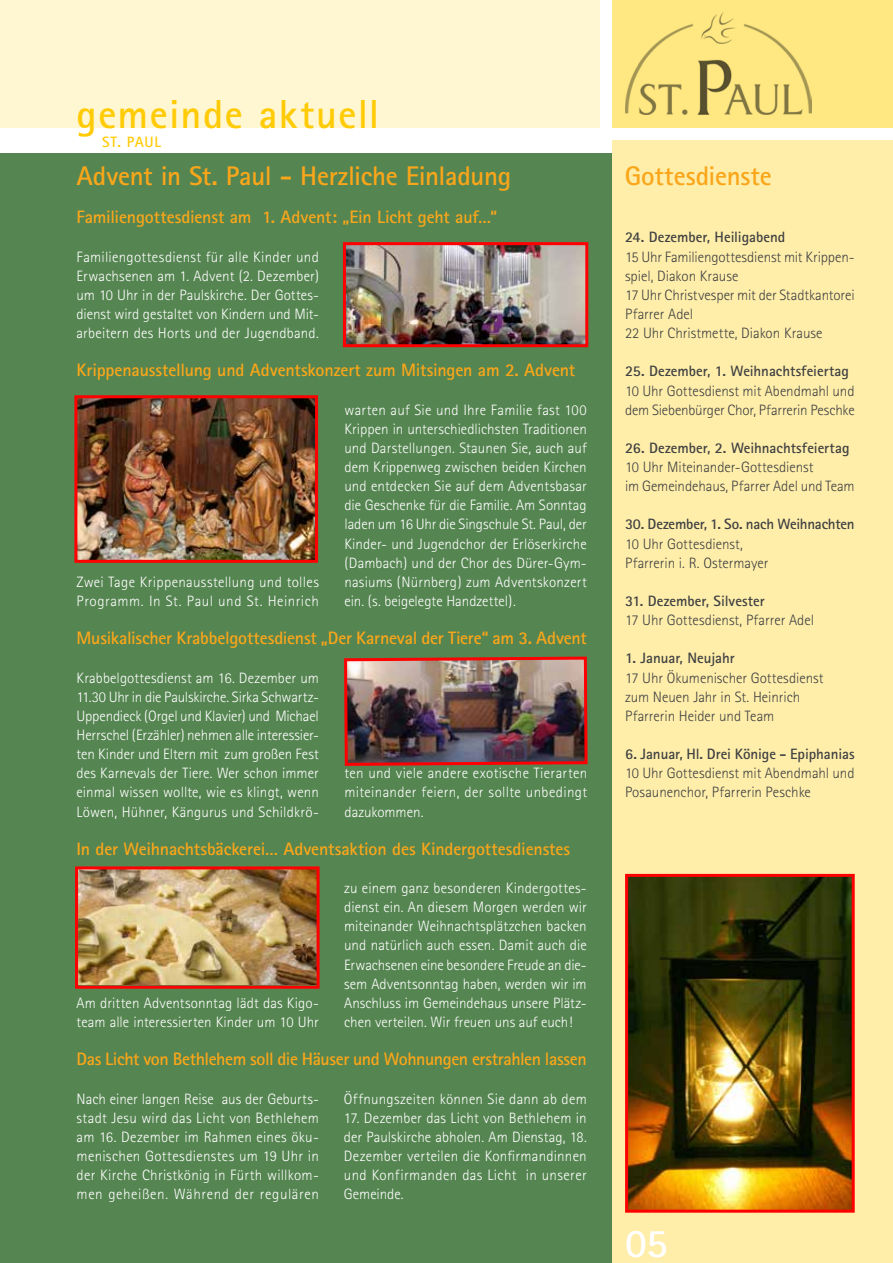
<style>
.page{position:relative;width:893px;height:1263px;background:#fff}
.page>*{position:absolute;margin:0;border:0;box-sizing:border-box;transform-origin:0 0}
.t1{font:700 40.5px "Rotis Sans Serif";letter-spacing:.035em;color:#ffcb05}
.t2{font:700 40.5px "Rotis Sans Serif";color:#fff}
.t3{font:700 27px "Rotis Sans Serif";letter-spacing:-.015em;color:#faa61a}
.t4{font:700 18px "Rotis Sans Serif";letter-spacing:-.01em;color:#faa61a}
.t5{font:300 15px/19.2px "Rotis Sans Serif";letter-spacing:.015em;color:#fff;text-align:justify}
.t6{font:300 15px/19.2px "Rotis Sans Serif";letter-spacing:-.005em;color:#404142}
.t7{font:700 15px "Rotis Sans Serif";letter-spacing:-.005em;color:#404142}
.t8{font:700 15px "Rotis Sans Serif";letter-spacing:.045em;color:#ffcb05}
</style>
<div class="page">
<div style="left:612px;top:0;width:281px;height:128px;background:#ffe881"></div>
<div style="left:0;top:0;width:600px;height:128px;background:#fff6d2"></div>
<div style="left:612px;top:140px;width:281px;height:1123px;background:#fea"></div>
<img style="left:625px;top:13px;width:186px;height:102px">
<div style="left:0;top:153px;width:612px;height:1110px;background:#558551"></div>
<img style="left:629px;top:878px;width:222px;height:331px">
<div style="left:625px;top:874px;width:230px;height:339px;border:3px solid #f00"></div>
<img style="left:347px;top:246px;width:237px;height:97px">
<div style="left:343px;top:242px;width:245px;height:105px;border:3px solid #f00"></div>
<img style="left:344px;top:656px;width:244px;height:110px">
<img style="left:78px;top:399px;width:236px;height:160px">
<div style="left:74px;top:395px;width:244px;height:168px;border:3px solid #f00"></div>
<img style="left:79px;top:870px;width:237px;height:115px">
<div style="left:75px;top:866px;width:245px;height:123px;border:3px solid #f00"></div>
<h1 class="t1" style="left:77px;top:88px;width:304px">gemeinde aktuell</h1>
<h2 class="t3" style="left:77px;top:159px;width:436px">Advent in St. Paul - Herzliche Einladung</h2>
<p class="t8" style="left:102px;top:132px;width:61px">St. paul</p>
<p class="t4" style="left:77px;top:206px;width:422px">Familiengottesdienst am 1. Advent: „Ein Licht geht auf…“</p>
<p class="t5" style="left:77px;top:247px;width:244px">Familiengottesdienst für alle Kinder und Erwachsenen am 1. Advent (2. Dezember) um 10 Uhr in der Paulskirche. Der Gottes&shy;dienst wird gestaltet von Kindern und Mit&shy;arbeitern des Horts und der Jugendband.</p>
<p class="t4" style="left:77px;top:359px;width:500px">Krippenausstellung und Adventskonzert zum Mitsingen am 2. Advent</p>
<p class="t5" style="left:77px;top:572px;width:244px">Zwei Tage Krippenausstellung und tolles<br>Programm. In St. Paul und St. Heinrich</p>
<p class="t5" style="left:344px;top:400px;width:244px">warten auf Sie und Ihre Familie fast 100<br>Krippen in unterschiedlichsten Traditionen und Darstellungen. Staunen Sie, auch auf dem Krippenweg zwischen beiden Kirchen und entdecken Sie auf dem Adventsbasar die Geschenke für die Familie. Am Sonntag laden um 16 Uhr die Singschule St. Paul, der Kinder- und Jugendchor der Erlöserkirche (Dambach) und der Chor des Dürer-Gym&shy;nasiums (Nürnberg) zum Adventskonzert ein. (s. beigelegte Handzettel).</p>
<p class="t4" style="left:77px;top:627px;width:512px">Musikalischer Krabbelgottesdienst „Der Karneval der Tiere“ am 3. Advent</p>
<p class="t5" style="left:77px;top:668px;width:244px">Krabbelgottesdienst am 16. Dezember um 11.30 Uhr in die Paulskirche. Sirka Schwartz-Uppendieck (Orgel und Klavier) und Michael Herrschel (Erzähler) nehmen alle interessier&shy;ten Kinder und Eltern mit zum großen Fest des Karnevals der Tiere. Wer schon immer einmal wissen wollte, wie es klingt, wenn Löwen, Hühner, Kängurus und Schildkrö-</p>
<p class="t5" style="left:344px;top:764px;width:244px">ten und viele andere exotische Tierarten miteinander feiern, der sollte unbedingt dazukommen.</p>
<p class="t4" style="left:77px;top:837px;width:495px">In der Weihnachtsbäckerei… Adventsaktion des Kindergottesdienstes</p>
<p class="t5" style="left:344px;top:878px;width:244px">zu einem ganz besonderen Kindergottes&shy;dienst ein. An diesem Morgen werden wir miteinander Weihnachtsplätzchen backen und natürlich auch essen. Damit auch die Erwachsenen eine besondere Freude an die&shy;sem Adventsonntag haben, werden wir im Anschluss im Gemeindehaus unsere Plätz&shy;chen verteilen. Wir freuen uns auf euch!</p>
<p class="t5" style="left:77px;top:993px;width:244px">Am dritten Adventsonntag lädt das Kigo&shy;team alle interessierten Kinder um 10 Uhr</p>
<p class="t4" style="left:77px;top:1048px;width:512px">Das Licht von Bethlehem soll die Häuser und Wohnungen erstrahlen lassen</p>
<p class="t5" style="left:77px;top:1089px;width:244px">Nach einer langen Reise aus der Geburts&shy;stadt Jesu wird das Licht von Bethlehem am 16. Dezember im Rahmen eines öku&shy;menischen Gottesdienstes um 19 Uhr in der Kirche Christkönig in Fürth willkom&shy;men geheißen. Während der regulären</p>
<p class="t5" style="left:344px;top:1089px;width:244px">Öffnungszeiten können Sie dann ab dem</p>
<p class="t5" style="left:344px;top:1108px;width:244px">17. Dezember das Licht von Bethlehem in der Paulskirche abholen. Am Dienstag, 18.<br>Dezember verteilen die Konfirmandinnen und Konfirmanden das Licht in unserer Gemeinde.</p>
<h2 class="t3" style="left:625px;top:159px;width:149px">Gottesdienste</h2>
<p class="t7" style="left:625px;top:228px;width:162px">24. Dezember, Heiligabend</p>
<p class="t6" style="left:625px;top:247px;width:231px">15 Uhr Familiengottesdienst mit Krippen&shy;spiel, Diakon Krause<br>17 Uhr Christvesper mit der Stadtkantorei<br>Pfarrer Adel<br>22 Uhr Christmette, Diakon Krause</p>
<p class="t7" style="left:625px;top:362px;width:225px">25. Dezember, 1. Weihnachtsfeiertag</p>
<p class="t6" style="left:625px;top:381px;width:231px">10 Uhr Gottesdienst mit Abendmahl und dem Siebenbürger Chor, Pfarrerin Peschke</p>
<p class="t7" style="left:625px;top:438px;width:226px">26. Dezember, 2. Weihnachtsfeiertag</p>
<p class="t6" style="left:625px;top:457px;width:231px">10 Uhr Miteinander-Gottesdienst<br>im Gemeindehaus, Pfarrer Adel und Team</p>
<p class="t7" style="left:625px;top:515px;width:231px">30. Dezember, 1. So. nach Weihnachten</p>
<p class="t6" style="left:625px;top:534px;width:145px">10 Uhr Gottesdienst,<br>Pfarrerin i. R. Ostermayer</p>
<p class="t7" style="left:625px;top:591px;width:141px">31. Dezember, Silvester</p>
<p class="t6" style="left:625px;top:610px;width:191px">17 Uhr Gottesdienst, Pfarrer Adel</p>
<p class="t7" style="left:625px;top:649px;width:111px">1. Januar, Neujahr</p>
<p class="t6" style="left:625px;top:668px;width:200px">17 Uhr Ökumenischer Gottesdienst zum Neuen Jahr in St. Heinrich<br>Pfarrerin Heider und Team</p>
<p class="t7" style="left:625px;top:744px;width:231px">6. Januar, Hl. Drei Könige - Epiphanias</p>
<p class="t6" style="left:625px;top:764px;width:231px">10 Uhr Gottesdienst mit Abendmahl und<br>Posaunenchor, Pfarrerin Peschke</p>
<h1 class="t2" style="left:625px;top:1217px;width:44px">05</h1>
</div>
